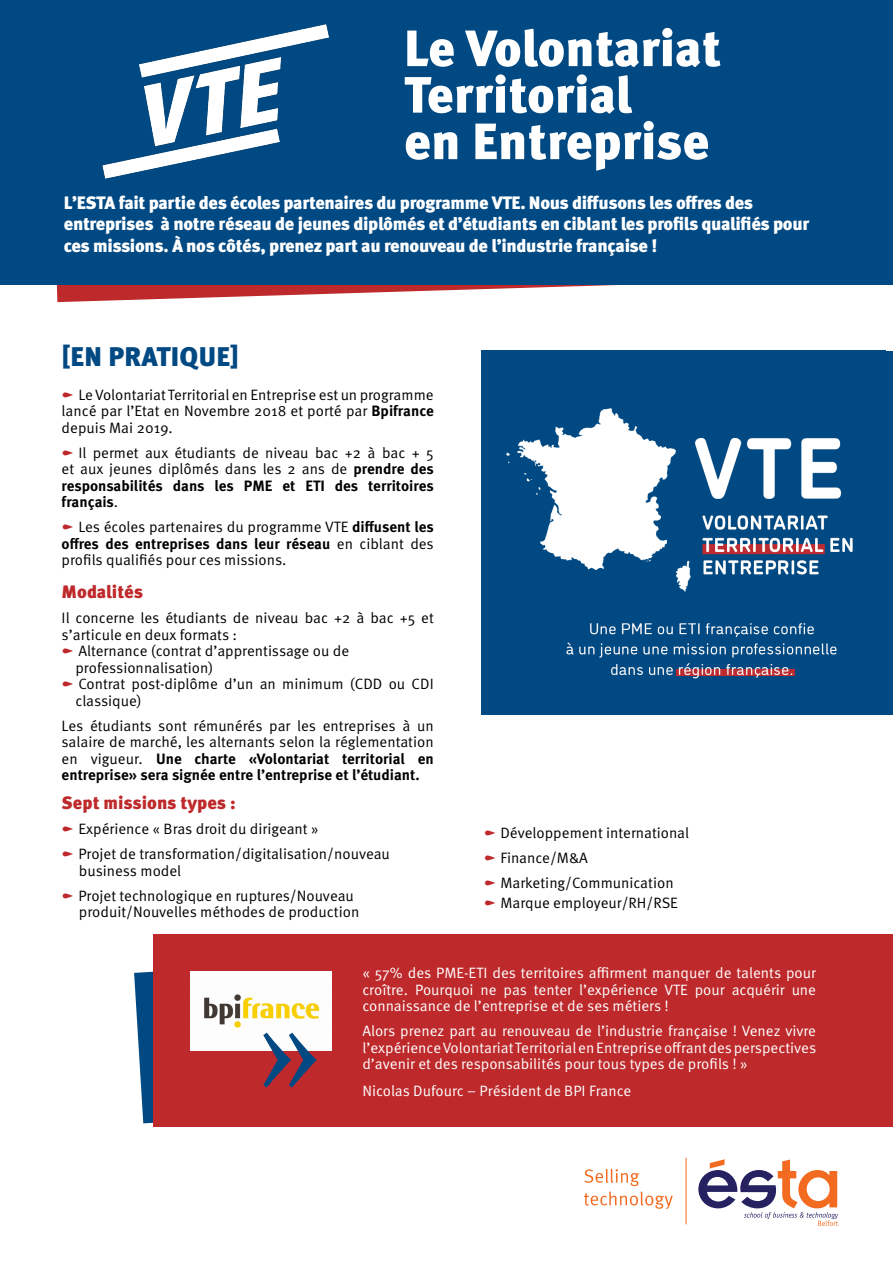
<style>
.page{position:relative;width:893px;height:1263px;background:#fff}
.page>*{position:absolute;margin:0;border:0;box-sizing:border-box;transform-origin:0 0}
.t1{font:900 51px/46.5px "Meta Pro";color:#fff}
.t2{font:900 27px "Meta Pro";letter-spacing:.01em;color:#014983}
.t3{font:900 18px/21.5px "Meta Pro";letter-spacing:-.02em;color:#fff}
.t4{font:900 18px "Meta Pro";color:#be292b}
.t5{font:15px/16.5px "Meta Pro";color:#000;text-align:justify}
.t6{font:15px/16.5px "Meta Pro";color:#fff;text-align:justify}
.s1{font-weight:700}
</style>
<div class="page">
<svg style="left:56px;top:285px;width:560px;height:17px"></svg>
<div style="left:0;top:0;width:893px;height:285px;background:#014983"></div>
<svg style="left:584px;top:1169px;width:89px;height:40px"></svg>
<hr style="left:686px;top:1158px;width:1px;height:66px;background:#f36c21">
<svg style="left:698px;top:1159px;width:140px;height:67px"></svg>
<img style="left:482px;top:351px;width:403px;height:363px">
<img style="left:102px;top:24px;width:227px;height:155px">
<svg style="left:134px;top:936px;width:20px;height:187px;fill:#014983"></svg>
<div style="left:154px;top:935px;width:739px;height:192px;background:#be292b"></div>
<div style="left:190px;top:971px;width:142px;height:79px;background:#fff"></div>
<img style="left:204px;top:994px;width:116px;height:39px">
<svg style="left:263px;top:1033px;width:54px;height:54px"></svg>
<h1 class="t1" style="left:404px;top:27px;width:319px">Le Volontariat<br>Territorial<br>en Entreprise</h1>
<p class="t3" style="left:64px;top:193px;width:747px">L’ESTA fait partie des écoles partenaires du programme VTE. Nous diffusons les offres des entreprises à notre réseau de jeunes diplômés et d’étudiants en ciblant les profils qualifiés pour ces missions. À nos côtés, prenez part au renouveau de l’industrie française !</p>
<h2 class="t2" style="left:62px;top:339px;width:179px">[EN PRATIQUE]</h2>
<p class="t5" style="left:62px;top:387px;width:374px;text-indent:17px">Le Volontariat Territorial en Entreprise est un programme lancé par l’Etat en Novembre 2018 et porté par <span class="s1">Bpifrance </span>depuis Mai 2019.</p>
<p class="t5" style="left:62px;top:445px;width:374px;text-indent:17px">Il permet aux étudiants de niveau bac +2 à bac + 5 et aux jeunes diplômés dans les 2 ans de <span class="s1">prendre des responsabilités dans les PME et ETI des territoires français</span>.</p>
<p class="t5" style="left:62px;top:519px;width:374px;text-indent:17px">Les écoles partenaires du programme VTE <span class="s1">diffusent les offres des entreprises dans leur réseau</span> en ciblant des profils qualifiés pour ces missions.</p>
<p class="t4" style="left:62px;top:581px;width:83px">Modalités</p>
<p class="t5" style="left:62px;top:610px;width:374px">Il concerne les étudiants de niveau bac +2 à bac +5 et</p>
<p class="t5" style="left:62px;top:627px;width:177px">s’articule en deux formats :</p>
<p class="t5" style="left:78px;top:643px;width:272px">Alternance (contrat d’apprentissage ou de</p>
<p class="t5" style="left:75px;top:660px;width:139px">professionnalisation)</p>
<p class="t5" style="left:78px;top:676px;width:357px">Contrat post-diplôme d’un an minimum (CDD ou CDI</p>
<p class="t5" style="left:75px;top:693px;width:68px">classique)</p>
<p class="t5" style="left:62px;top:718px;width:374px">Les étudiants sont rémunérés par les entreprises à un salaire de marché, les alternants selon la réglementation en vigueur. <span class="s1">Une charte «Volontariat territorial en entreprise» sera signée entre l’entreprise et l’étudiant.</span></p>
<p class="t4" style="left:62px;top:792px;width:176px">Sept missions types :</p>
<p class="t5" style="left:78px;top:817px;width:313px;line-height:25px">Expérience « Bras droit du dirigeant »<br>Projet de transformation/digitalisation/nouveau</p>
<p class="t5" style="left:78px;top:859px;width:277px;line-height:25px">business model<br>Projet technologique en ruptures/Nouveau</p>
<p class="t5" style="left:79px;top:904px;width:282px">produit/Nouvelles méthodes de production</p>
<p class="t5" style="left:500px;top:820px;width:190px;line-height:25px;text-align:left">Développement international<br>Finance/M&amp;A<br>Marketing/Communication</p>
<p class="t5" style="left:500px;top:895px;width:179px">Marque employeur/RH/RSE</p>
<p class="t6" style="left:362px;top:965px;width:455px">« 57% des PME-ETI des territoires affirment manquer de talents pour croître. Pourquoi ne pas tenter l’expérience VTE pour acquérir une connaissance de l’entreprise et de ses métiers !</p>
<p class="t6" style="left:362px;top:1023px;width:455px">Alors prenez part au renouveau de l’industrie française ! Venez vivre l’expérience Volontariat Territorial en Entreprise offrant des perspectives d’avenir et des responsabilités pour tous types de profils ! »</p>
<p class="t6" style="left:362px;top:1083px;width:270px">Nicolas Dufourc – Président de BPI France</p>
</div>
